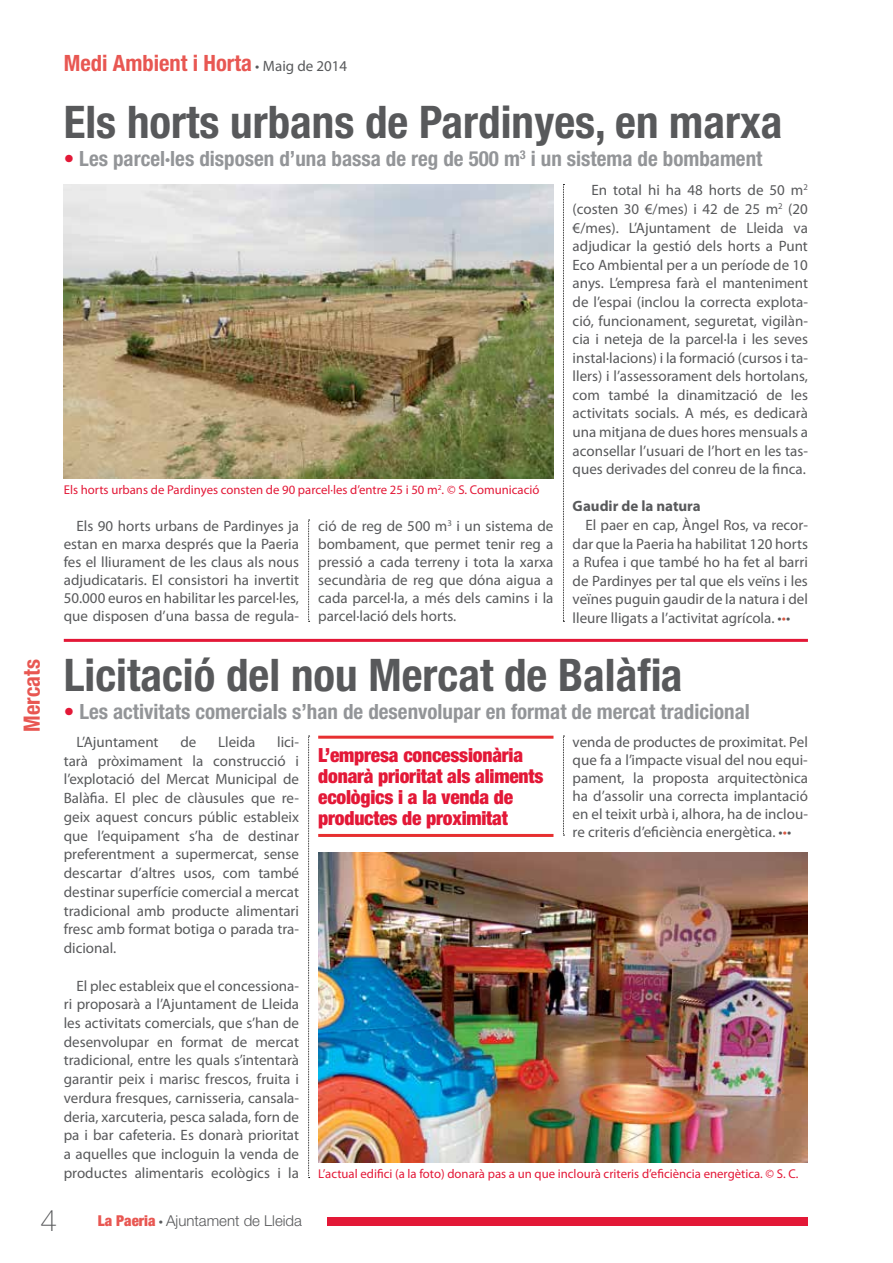
<style>
.page{position:relative;width:893px;height:1263px;background:#fff}
.page>*{position:absolute;margin:0;border:0;box-sizing:border-box;transform-origin:0 0}
.t1{font:700 condensed 45px "Helvetica Neue LT Std";color:#58595b}
.t2{font:100 30px "Helvetica Neue LT Std";color:#58595b}
.t3{font:700 condensed 22.5px "Helvetica Neue LT Std";color:#e85752}
.t4{font:700 condensed 21px "Helvetica Neue LT Std";color:#939598}
.t5{font:900 condensed 19.5px/21px "Helvetica Neue LT Std";letter-spacing:-.01em;color:#e31837}
.t6{font:15px/18.8px "Myriad Pro";color:#58595b;text-align:justify}
.t7{font:300 15px "Helvetica Neue LT Std";color:#58595b}
.t8{font:700 15px "Myriad Pro";color:#58595b}
.t9{font:12.75px "Myriad Pro";color:#e31837}
.s1{font-family:"Myriad Pro";font-weight:400;font-stretch:normal;font-size:15px;color:#58595b}
.s2{color:#e31837}
.s3{color:#d95943}
.s4{font-weight:900;font-stretch:condensed;color:#e85752}
.s5{font-family:"Myriad Pro";font-weight:400}
</style>
<div class="page">
<div style="left:327px;top:1217px;width:481px;height:9px;background:#e31837"></div>
<img style="left:64px;top:184px;width:489px;height:294px">
<img style="left:318px;top:852px;width:490px;height:310px">
<hr style="left:64px;top:639px;width:744px;height:3px;background:#e31837">
<svg style="left:308px;top:520px;width:2px;height:102px"></svg>
<svg style="left:308px;top:736px;width:2px;height:442px"></svg>
<svg style="left:563px;top:736px;width:1px;height:100px"></svg>
<svg style="left:563px;top:184px;width:1px;height:438px"></svg>
<hr style="left:318px;top:736px;width:235px;height:3px;background:#e72f30">
<hr style="left:318px;top:834px;width:235px;height:3px;background:#e72f30">
<h3 class="t3" style="left:64px;top:50px;width:285px">Medi Ambient i Horta <span class="s1">• Maig de 2014</span></h3>
<h1 class="t1" style="left:64px;top:95px;width:720px">Els horts urbans de Pardinyes, en marxa</h1>
<h3 class="t4" style="left:64px;top:146px;width:700px"><span class="s2">•</span> Les parcel·les disposen d’una bassa de reg de 500 m<sup>3</sup> i un sistema de bombament</h3>
<h3 class="t3" style="left:18px;top:732px;width:74px;rotate:-90deg">Mercats</h3>
<p class="t9" style="left:64px;top:482px;width:477px">Els horts urbans de Pardinyes consten de 90 parcel·les d’entre 25 i 50 m<sup>2</sup>. © S. Comunicació</p>
<p class="t6" style="left:64px;top:517px;width:237px;line-height:18px;text-indent:13px">Els 90 horts urbans de Pardinyes ja estan en marxa després que la Paeria fes el lliurament de les claus als nous adjudicataris. El consistori ha invertit 50.000 euros en habilitar les parcel·les, que disposen d’una bassa de regula-</p>
<p class="t6" style="left:318px;top:517px;width:237px;line-height:18px">ció de reg de 500 m<sup>3</sup> i un sistema de bombament, que permet tenir reg a pressió a cada terreny i tota la xarxa secundària de reg que dóna aigua a cada parcel·la, a més dels camins i la parcel·lació dels horts.</p>
<p class="t6" style="left:573px;top:181px;width:237px;text-indent:19px">En total hi ha 48 horts de 50 m<sup>2 </sup>(costen 30 €/mes) i 42 de 25 m<sup>2</sup> (20 €/mes). L’Ajuntament de Lleida va adjudicar la gestió dels horts a Punt Eco Ambiental per a un període de 10 anys. L’empresa farà el manteniment de l’espai (inclou la correcta explota&shy;ció, funcionament, seguretat, vigilàn&shy;cia i neteja de la parcel·la i les seves instal·lacions) i la formació (cursos i ta&shy;llers) i l’assessorament dels hortolans, com també la dinamització de les activitats socials. A més, es dedicarà una mitjana de dues hores mensuals a aconsellar l’usuari de l’hort en les tas&shy;ques derivades del conreu de la finca.</p>
<p class="t8" style="left:573px;top:496px;width:130px">Gaudir de la natura</p>
<p class="t6" style="left:573px;top:515px;width:237px;text-indent:13px">El paer en cap, Àngel Ros, va recor&shy;dar que la Paeria ha habilitat 120 horts a Rufea i que també ho ha fet al barri de Pardinyes per tal que els veïns i les veïnes puguin gaudir de la natura i del lleure lligats a l’activitat agrícola. •<span class="s3">•</span>•</p>
<h1 class="t1" style="left:64px;top:648px;width:620px">Licitació del nou Mercat de Balàfia</h1>
<h3 class="t4" style="left:64px;top:699px;width:688px"><span class="s2">•</span> Les activitats comercials s’han de desenvolupar en format de mercat tradicional</h3>
<p class="t6" style="left:64px;top:732px;width:237px;text-indent:213px">lici&shy;tarà pròximament la construcció i l’explotació del Mercat Municipal de Balàfia. El plec de clàusules que re&shy;geix aquest concurs públic estableix que l’equipament s’ha de destinar preferentment a supermercat, sense descartar d’altres usos, com també destinar superfície comercial a mercat tradicional amb producte alimentari fresc amb format botiga o parada tra&shy;dicional.</p>
<p class="t6" style="left:64px;top:976px;width:237px;text-indent:13px">El plec estableix que el concessiona&shy;ri proposarà a l’Ajuntament de Lleida les activitats comercials, que s’han de desenvolupar en format de mercat tradicional, entre les quals s’intentarà garantir peix i marisc frescos, fruita i verdura fresques, carnisseria, cansala&shy;deria, xarcuteria, pesca salada, forn de pa i bar cafeteria. Es donarà prioritat a aquelles que incloguin la venda de productes alimentaris ecològics i la</p>
<p class="t6" style="left:77px;top:732px;width:84px">L’Ajuntament</p>
<p class="t6" style="left:180px;top:732px;width:17px">de</p>
<p class="t6" style="left:218px;top:732px;width:39px">Lleida</p>
<h3 class="t5" style="left:318px;top:744px;width:227px">L’empresa concessionària donarà prioritat als aliments ecològics i a la venda de productes de proximitat</h3>
<p class="t6" style="left:573px;top:733px;width:237px;line-height:18px">venda de productes de proximitat. Pel que fa a l’impacte visual del nou equi&shy;pament, la proposta arquitectònica ha d’assolir una correcta implantació en el teixit urbà i, alhora, ha de inclou&shy;re criteris d’eficiència energètica. •<span class="s3">•</span>•</p>
<p class="t9" style="left:318px;top:1166px;width:482px">L’actual edifici (a la foto) donarà pas a un que inclourà criteris d’eficiència energètica. © S. C.</p>
<h2 class="t2" style="left:41px;top:1203px;width:18px">4</h2>
<p class="t7" style="left:98px;top:1211px;width:206px"><span class="s4">La Paeria</span> <span class="s5">•</span> Ajuntament de Lleida</p>
</div>
